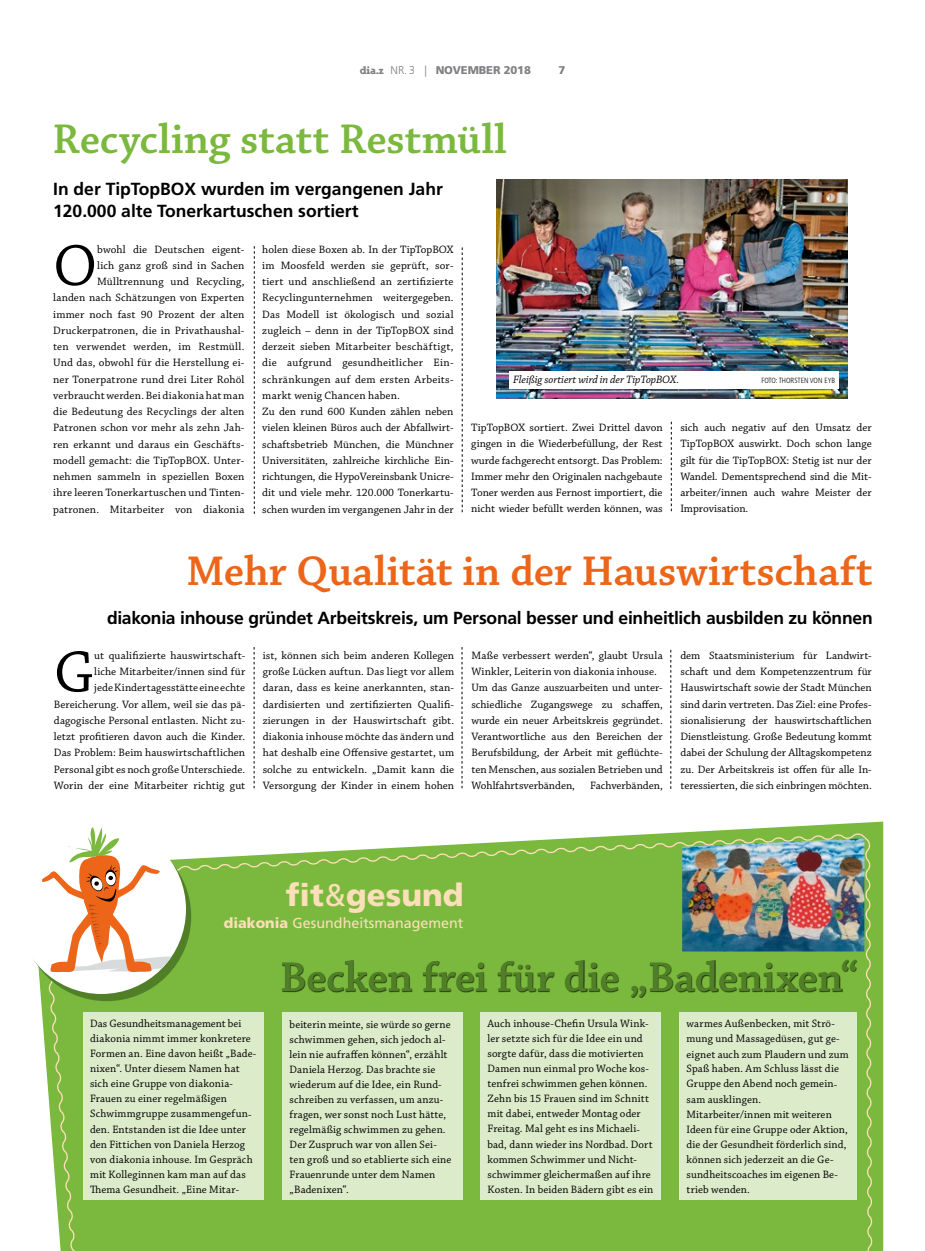
<style>
.page{position:relative;width:925px;height:1251px;background:#fff}
.page>*{position:absolute;margin:0;border:0;box-sizing:border-box;transform-origin:0 0}
.t1{font:61.25px "Chaparral Pro";color:#000}
.t2{font:600 43.75px "Chaparral Pro";color:#ec6519}
.t3{font:600 43.75px "Chaparral Pro";letter-spacing:-.01em;color:#507f27}
.t4{font:600 43.75px "Chaparral Pro";letter-spacing:.005em;color:#7bb83e}
.t5{font:900 31.38px "Frutiger LT Std";color:#fbdfb8}
.t6{font:700 17.5px/21.2px "Frutiger LT Std";letter-spacing:-.01em;color:#000}
.t7{font:14.5px "Frutiger LT Std";color:#fbdfb8}
.t8{font:11.25px/16.2px "Chaparral Pro";letter-spacing:.01em;color:#000}
.t9{font:italic 11.25px "Chaparral Pro";letter-spacing:-.01em;color:#000}
.t10{font:900 11.25px "Frutiger LT Std";letter-spacing:-.01em;color:#818084}
.t11{font:300 condensed 7.5px "Frutiger LT Std";color:#000}
.s1{font-family:"Triplex Serif Extra Bold Oldstyle";font-weight:400}
.s2{font-weight:300}
.s3{font-weight:400}
.s4{font-weight:900}
</style>
<div class="page">
<svg style="left:462px;top:247px;width:1px;height:265px"></svg>
<img style="left:496px;top:180px;width:351px;height:218px">
<div style="left:509px;top:371px;width:330px;height:18px;background:#fff"></div>
<svg style="left:254px;top:647px;width:1px;height:141px"></svg>
<svg style="left:462px;top:647px;width:1px;height:141px"></svg>
<svg style="left:254px;top:246px;width:1px;height:268px"></svg>
<svg style="left:34px;top:821px;width:849px;height:430px"></svg>
<svg style="left:38px;top:831px;width:836px;height:420px;background:#86bd4d"></svg>
<div style="left:22px;top:832px;width:169px;height:169px;background:#507f27;border-radius:50%"></div>
<div style="left:17px;top:825px;width:169px;height:169px;background:#fff;border-radius:50%"></div>
<svg style="left:42px;top:827px;width:137px;height:146px"></svg>
<div style="left:83px;top:1012px;width:181px;height:188px;background:#dcebc9"></div>
<div style="left:282px;top:1012px;width:181px;height:188px;background:#dcebc9"></div>
<div style="left:480px;top:1012px;width:181px;height:188px;background:#dcebc9"></div>
<div style="left:679px;top:1012px;width:177px;height:188px;background:#dcebc9"></div>
<div style="left:282px;top:959px;width:576px;height:39px;background:#000;opacity:.75"></div>
<img style="left:682px;top:838px;width:182px;height:113px">
<svg style="left:670px;top:650px;width:1px;height:139px"></svg>
<svg style="left:671px;top:422px;width:1px;height:89px"></svg>
<p class="t10" style="left:360px;top:63px;width:173px"><span class="s1">dia.z</span> <span class="s2">Nr. 3 |</span> November 2018</p>
<p class="t10" style="left:558px;top:63px;width:8px">7</p>
<h2 class="t4" style="left:53px;top:114px;width:456px">Recycling statt Restmüll</h2>
<h3 class="t6" style="left:53px;top:179px;width:391px">In der TipTopBOX wurden im vergangenen Jahr<br>120.000 alte Tonerkartuschen sortiert</h3>
<p class="t8" style="left:53px;top:241px;width:193px;text-align:right">bwohl die Deutschen eigent-<br>lich ganz groß sind in Sachen Mülltrennung und Recycling,<br>landen nach Schätzungen von Experten immer noch fast 90 Prozent der alten Druckerpatronen, die in Privathaushal&shy;ten verwendet werden, im Restmüll.<br>Und das, obwohl für die Herstellung ei&shy;ner Tonerpatrone rund drei Liter Rohöl verbraucht werden. Bei diakonia hat man die Bedeutung des Recyclings der alten Patronen schon vor mehr als zehn Jah&shy;ren erkannt und daraus ein Geschäfts&shy;modell gemacht: die TipTopBOX. Unter&shy;nehmen sammeln in speziellen Boxen ihre leeren Tonerkartuschen und Tinten&shy;patronen. Mitarbeiter von diakonia</p>
<p class="t8" style="left:262px;top:241px;width:193px">holen diese Boxen ab. In der TipTopBOX im Moosfeld werden sie geprüft, sor&shy;tiert und anschließend an zertifizierte Recyclingunternehmen weitergegeben.<br>Das Modell ist ökologisch und sozial zugleich – denn in der TipTopBOX sind derzeit sieben Mitarbeiter beschäftigt, die aufgrund gesundheitlicher Ein&shy;schränkungen auf dem ersten Arbeits&shy;markt wenig Chancen haben.<br>Zu den rund 600 Kunden zählen neben vielen kleinen Büros auch der Abfallwirt&shy;schaftsbetrieb München, die Münchner Universitäten, zahlreiche kirchliche Ein&shy;richtungen, die HypoVereinsbank Unicre&shy;dit und viele mehr. 120.000 Tonerkartu&shy;schen wurden im vergangenen Jahr in der</p>
<h1 class="t1" style="left:53px;top:232px;width:45px">O</h1>
<p class="t9" style="left:513px;top:373px;width:168px">Fleißig sortiert wird in der TipTopBOX.</p>
<p class="t11" style="left:761px;top:376px;width:74px">FOTO: THORSTEN VON EYB</p>
<p class="t8" style="left:471px;top:420px;width:193px;text-align:justify">TipTopBOX sortiert. Zwei Drittel davon gingen in die Wiederbefüllung, der Rest wurde fachgerecht entsorgt. Das Problem:<br>Immer mehr den Originalen nachgebaute Toner werden aus Fernost importiert, die nicht wieder befüllt werden können, was</p>
<p class="t8" style="left:680px;top:420px;width:193px;text-align:justify">sich auch negativ auf den Umsatz der TipTopBOX auswirkt. Doch schon lange gilt für die TipTopBOX: Stetig ist nur der Wandel. Dementsprechend sind die Mit&shy;arbeiter/innen auch wahre Meister der Improvisation.</p>
<h2 class="t2" style="left:187px;top:546px;width:687px">Mehr Qualität in der Hauswirtschaft</h2>
<h3 class="t6" style="left:107px;top:608px;width:767px">diakonia inhouse gründet Arbeitskreis, um Personal besser und einheitlich ausbilden zu können</h3>
<p class="t8" style="left:54px;top:648px;width:193px;text-align:right">ut qualifizierte hauswirtschaft-<br>liche Mitarbeiter/innen sind für<br>jede Kindertagesstätte eine echte Bereicherung. Vor allem, weil sie das pä&shy;dagogische Personal entlasten. Nicht zu&shy;letzt profitieren davon auch die Kinder.<br>Das Problem: Beim hauswirtschaftlichen Personal gibt es noch große Unterschiede.<br>Worin der eine Mitarbeiter richtig gut</p>
<p class="t8" style="left:263px;top:648px;width:193px;text-align:justify">ist, können sich beim anderen Kollegen große Lücken auftun. Das liegt vor allem daran, dass es keine anerkannten, stan&shy;dardisierten und zertifizierten Qualifi&shy;zierungen in der Hauswirtschaft gibt. diakonia inhouse möchte das ändern und hat deshalb eine Offensive gestartet, um solche zu entwickeln. „Damit kann die Versorgung der Kinder in einem hohen</p>
<p class="t8" style="left:471px;top:648px;width:193px">Maße verbessert werden“, glaubt Ursula Winkler, Leiterin von diakonia inhouse.<br>Um das Ganze auszuarbeiten und unter&shy;schiedliche Zugangswege zu schaffen, wurde ein neuer Arbeitskreis gegründet.<br>Verantwortliche aus den Bereichen der Berufsbildung, der Arbeit mit geflüchte&shy;ten Menschen, aus sozialen Betrieben und Wohlfahrtsverbänden,</p>
<h1 class="t1" style="left:54px;top:638px;width:42px">G</h1>
<p class="t8" style="left:590px;top:778px;width:74px">Fachverbänden,</p>
<p class="t8" style="left:680px;top:648px;width:193px;text-align:justify">dem Staatsministerium für Landwirt&shy;schaft und dem Kompetenzzentrum für Hauswirtschaft sowie der Stadt München sind darin vertreten. Das Ziel: eine Profes&shy;sionalisierung der hauswirtschaftlichen Dienstleistung. Große Bedeutung kommt dabei der Schulung der Alltagskompetenz zu. Der Arbeitskreis ist offen für alle In&shy;teressierten, die sich einbringen möchten.</p>
<h3 class="t5" style="left:286px;top:876px;width:179px">fit<span class="s3">&amp;</span>gesund</h3>
<p class="t7" style="left:224px;top:914px;width:241px"><span class="s4">diakonia</span> Gesundheitsmanagement</p>
<h2 class="t3" style="left:280px;top:952px;width:579px">Becken frei für die „Badenixen“</h2>
<p class="t8" style="left:90px;top:1017px;width:168px;line-height:15px">Das Gesundheitsmanagement bei diakonia nimmt immer konkretere<br>Formen an. Eine davon heißt „Bade&shy;nixen“. Unter diesem Namen hat sich eine Gruppe von diakonia-<br>Frauen zu einer regelmäßigen<br>Schwimmgruppe zusammengefun&shy;den. Entstanden ist die Idee unter den Fittichen von Daniela Herzog von diakonia inhouse. Im Gespräch mit Kolleginnen kam man auf das<br>Thema Gesundheit. „Eine Mitar-</p>
<p class="t8" style="left:290px;top:1017px;width:163px;line-height:15px">beiterin meinte, sie würde so gerne schwimmen gehen, sich jedoch al&shy;lein nie aufraffen können“, erzählt<br>Daniela Herzog. Das brachte sie wiederum auf die Idee, ein Rund&shy;schreiben zu verfassen, um anzu&shy;fragen, wer sonst noch Lust hätte, regelmäßig schwimmen zu gehen.<br>Der Zuspruch war von allen Sei&shy;ten groß und so etablierte sich eine<br>Frauenrunde unter dem Namen „Badenixen“.</p>
<p class="t8" style="left:487px;top:1017px;width:167px;line-height:15px">Auch inhouse-Chefin Ursula Wink&shy;ler setzte sich für die Idee ein und sorgte dafür, dass die motivierten Damen nun einmal pro Woche kos&shy;tenfrei schwimmen gehen können.<br>Zehn bis 15 Frauen sind im Schnitt mit dabei, entweder Montag oder Freitag. Mal geht es ins Michaeli&shy;bad, dann wieder ins Nordbad. Dort kommen Schwimmer und Nicht&shy;schwimmer gleichermaßen auf ihre Kosten. In beiden Bädern gibt es ein</p>
<p class="t8" style="left:686px;top:1017px;width:164px;line-height:15px">warmes Außenbecken, mit Strö&shy;mung und Massagedüsen, gut ge&shy;eignet auch zum Plaudern und zum<br>Spaß haben. Am Schluss lässt die<br>Gruppe den Abend noch gemein&shy;sam ausklingen.<br>Mitarbeiter/innen mit weiteren<br>Ideen für eine Gruppe oder Aktion, die der Gesundheit förderlich sind, können sich jederzeit an die Ge&shy;sundheitscoaches im eigenen Be&shy;trieb wenden.</p>
</div>
